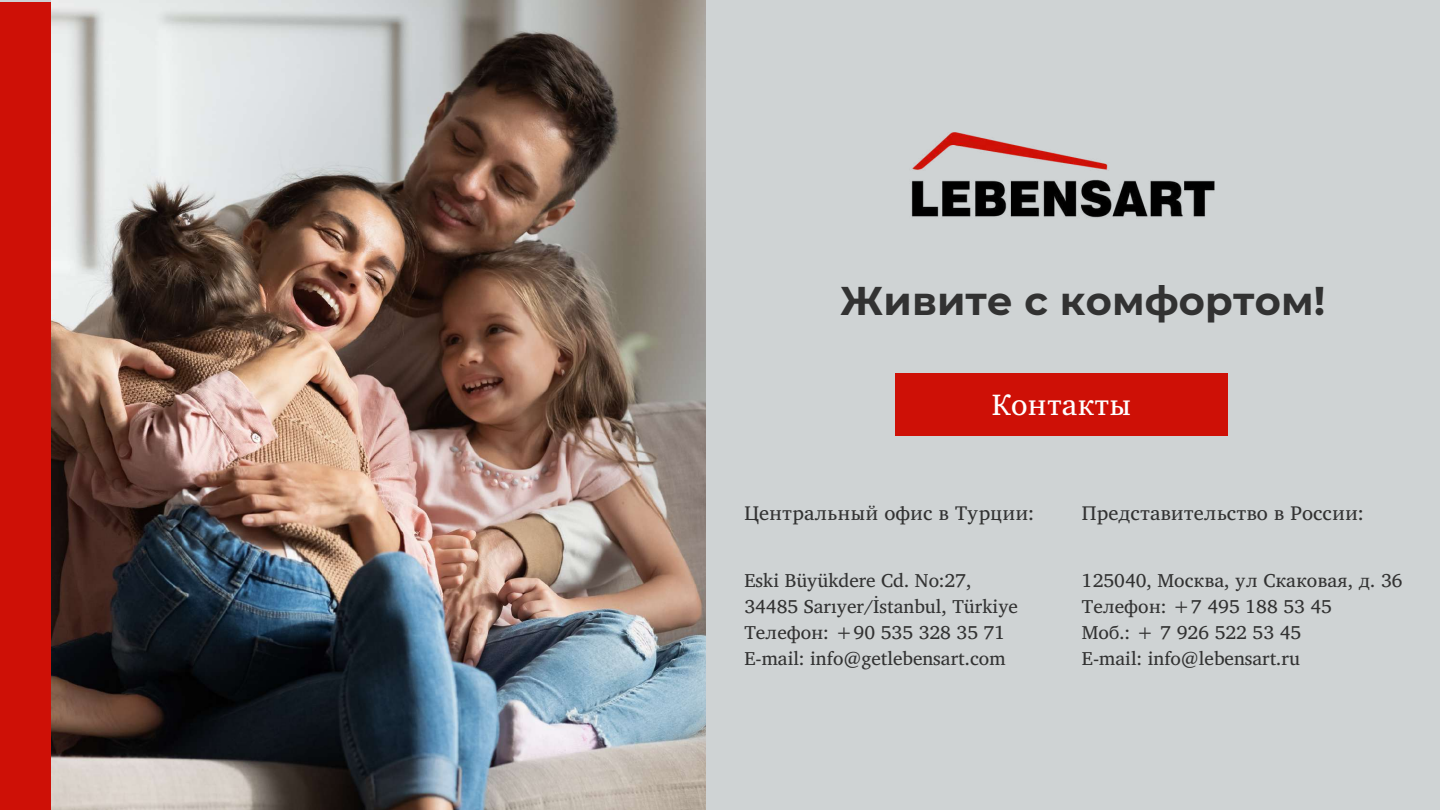
<style>
.page{position:relative;width:1440px;height:810px;background:#cfd3d4}
.page>*{position:absolute;margin:0;border:0;box-sizing:border-box;transform-origin:0 0}
.t1{font:700 40px "Montserrat";letter-spacing:.005em;color:#323232}
.t2{font:30.2px "Veleka";color:#fff}
.t3{font:20.3px "Veleka";color:#323232}
.t4{font:19.2px/26.2px "Veleka";color:#323232}
</style>
<div class="page">
<img style="left:911px;top:133px;width:303px;height:85px">
<div style="left:0;top:2px;width:51px;height:808px;background:#ce1006"></div>
<div style="left:895px;top:374px;width:333px;height:62px;background:#ce1006"></div>
<img style="left:51px;top:0;width:654px;height:810px">
<h1 class="t1" style="left:840px;top:276px;width:487px">Живите с комфортом!</h1>
<h2 class="t2" style="left:992px;top:386px;width:137px">Контакты</h2>
<p class="t3" style="left:744px;top:500px;width:291px">Центральный офис в Турции:</p>
<p class="t4" style="left:744px;top:567px;width:275px">Eski Büyükdere Cd. No:27,<br>34485 Sarıyer/İstanbul, Türkiye<br>Телефон: +90 535 328 35 71<br>E-mail: info@getlebensart.com</p>
<p class="t3" style="left:1082px;top:500px;width:283px">Представительство в России:</p>
<p class="t4" style="left:1082px;top:567px;width:322px">125040, Москва, ул Скаковая, д. 36<br>Телефон: +7 495 188 53 45<br>Моб.: + 7 926 522 53 45<br>E-mail: info@lebensart.ru</p>
</div>
